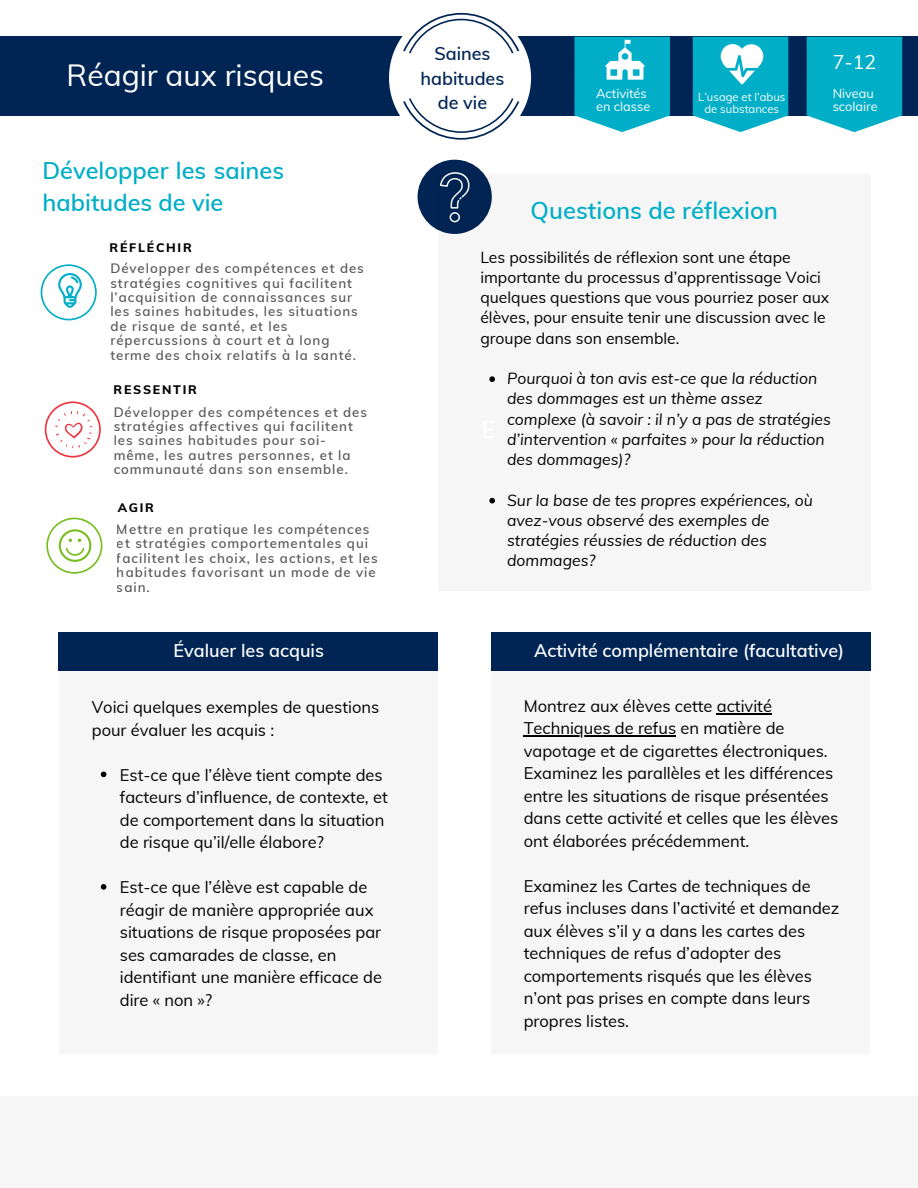
<style>
.page{position:relative;width:918px;height:1188px;background:#fff}
.page>*{position:absolute;margin:0;border:0;box-sizing:border-box;transform-origin:0 0}
.t1{font:30px "Muli";color:#fff}
.t2{font:600 23.7px "Muli";color:#00aec7}
.t3{font:600 23.55px/31.5px "Muli";color:#00aec7}
.t4{font:19.5px "Muli";color:#fff}
.t5{font:600 18px "Muli";color:#fff}
.t6{font:600 18px/24.8px "Muli";color:#002554;text-align:center}
.t7{font:16.5px/22.5px "Muli";color:#000}
.t8{font:italic 15.75px/20.2px "Muli";color:#000}
.t9{font:15.75px/20.2px "Muli";color:#000}
.t10{font:600 13.35px/14.4px "Muli";letter-spacing:.07em;color:#545454}
.t11{font:12.75px/13.5px "Muli";color:#fff}
.t12{font:800 12.3px "Muli";letter-spacing:.14em;color:#000}
.t13{font:11.25px/12.1px "Muli";color:#fff;text-align:center}
</style>
<div class="page">
<div style="left:0;top:1096px;width:918px;height:92px;background:#f6f6f6"></div>
<div style="left:0;top:37px;width:918px;height:79px;background:#002554"></div>
<svg style="left:389px;top:12px;width:142px;height:128px"></svg>
<svg style="left:574px;top:37px;width:96px;height:95px;background:#1db6cc"></svg>
<img style="left:601px;top:37px;width:47px;height:47px">
<svg style="left:693px;top:37px;width:209px;height:95px"></svg>
<div style="left:492px;top:633px;width:379px;height:38px;background:#002554"></div>
<div style="left:59px;top:633px;width:379px;height:38px;background:#002554"></div>
<div style="left:418px;top:160px;width:74px;height:74px;background:#002554;border-radius:50%"></div>
<svg style="left:417px;top:159px;width:53px;height:63px"></svg>
<svg style="left:46px;top:518px;width:56px;height:56px"></svg>
<svg style="left:55px;top:411px;width:37px;height:33px"></svg>
<svg style="left:41px;top:264px;width:56px;height:56px"></svg>
<div style="left:60px;top:669px;width:378px;height:385px;background:#f6f6f6"></div>
<div style="left:492px;top:669px;width:378px;height:385px;background:#f6f6f6"></div>
<div style="left:438px;top:174px;width:432px;height:416px;background:#f6f6f6"></div>
<svg style="left:101px;top:772px;width:5px;height:5px"></svg>
<svg style="left:101px;top:884px;width:5px;height:6px"></svg>
<svg style="left:489px;top:376px;width:6px;height:6px"></svg>
<svg style="left:489px;top:498px;width:6px;height:5px"></svg>
<p class="t1" style="left:67px;top:56px;width:259px">Réagir aux risques</p>
<p class="t3" style="left:43px;top:155px;width:243px">Développer les saines habitudes de vie</p>
<p class="t12" style="left:110px;top:240px;width:84px">RÉFLÉCHIR</p>
<p class="t10" style="left:110px;top:261px;width:255px">Développer des compétences et des stratégies cognitives qui facilitent l’acquisition de connaissances sur les saines habitudes, les situations de risque de santé, et les répercussions à court et à long terme des choix relatifs à la santé.</p>
<p class="t12" style="left:114px;top:382px;width:85px">RESSENTIR</p>
<p class="t10" style="left:114px;top:404px;width:255px">Développer des compétences et des stratégies affectives qui facilitent les saines habitudes pour soi&shy;même, les autres personnes, et la communauté dans son ensemble.</p>
<p class="t12" style="left:118px;top:499px;width:38px">AGIR</p>
<p class="t10" style="left:117px;top:522px;width:262px">Mettre en pratique les compétences et stratégies comportementales qui facilitent les choix, les actions, et les habitudes favorisant un mode de vie sain.</p>
<p class="t5" style="left:174px;top:639px;width:152px">Évaluer les acquis</p>
<p class="t7" style="left:92px;top:696px;width:289px">Voici quelques exemples de questions pour évaluer les acquis :</p>
<p class="t7" style="left:120px;top:763px;width:270px">Est-ce que l’élève tient compte des facteurs d’influence, de contexte, et de comportement dans la situation de risque qu’il/elle élabore?</p>
<p class="t7" style="left:120px;top:876px;width:264px">Est-ce que l’élève est capable de réagir de manière appropriée aux situations de risque proposées par ses camarades de classe, en identifiant une manière efficace de dire « non »?</p>
<p class="t6" style="left:421px;top:41px;width:85px">Saines habitudes de vie</p>
<p class="t11" style="left:596px;top:86px;width:56px">Activités en classe</p>
<p class="t13" style="left:698px;top:90px;width:89px">L’usage et l’abus de substances</p>
<p class="t2" style="left:531px;top:195px;width:249px">Questions de réflexion</p>
<p class="t4" style="left:833px;top:50px;width:45px">7-12</p>
<p class="t11" style="left:833px;top:86px;width:47px">Niveau scolaire</p>
<p class="t9" style="left:480px;top:247px;width:350px">Les possibilités de réflexion sont une étape importante du processus d’apprentissage Voici quelques questions que vous pourriez poser aux élèves, pour ensuite tenir une discussion avec le groupe dans son ensemble.</p>
<p class="t8" style="left:507px;top:368px;width:325px">Pourquoi à ton avis est-ce que la réduction des dommages est un thème assez complexe (à savoir : il n’y a pas de stratégies d’intervention « parfaites » pour la réduction des dommages)?</p>
<p class="t8" style="left:507px;top:490px;width:307px">Sur la base de tes propres expériences, où avez-vous observé des exemples de stratégies réussies de réduction des dommages?</p>
<p class="t5" style="left:534px;top:639px;width:312px">Activité complémentaire (facultative)</p>
<p class="t7" style="left:524px;top:694px;width:316px">Montrez aux élèves cette activité Techniques de refus en matière de vapotage et de cigarettes électroniques.<br>Examinez les parallèles et les différences entre les situations de risque présentées dans cette activité et celles que les élèves ont élaborées précédemment.</p>
<p class="t7" style="left:524px;top:874px;width:317px">Examinez les Cartes de techniques de refus incluses dans l’activité et demandez aux élèves s’il y a dans les cartes des techniques de refus d’adopter des comportements risqués que les élèves n’ont pas prises en compte dans leurs propres listes.</p>
</div>
